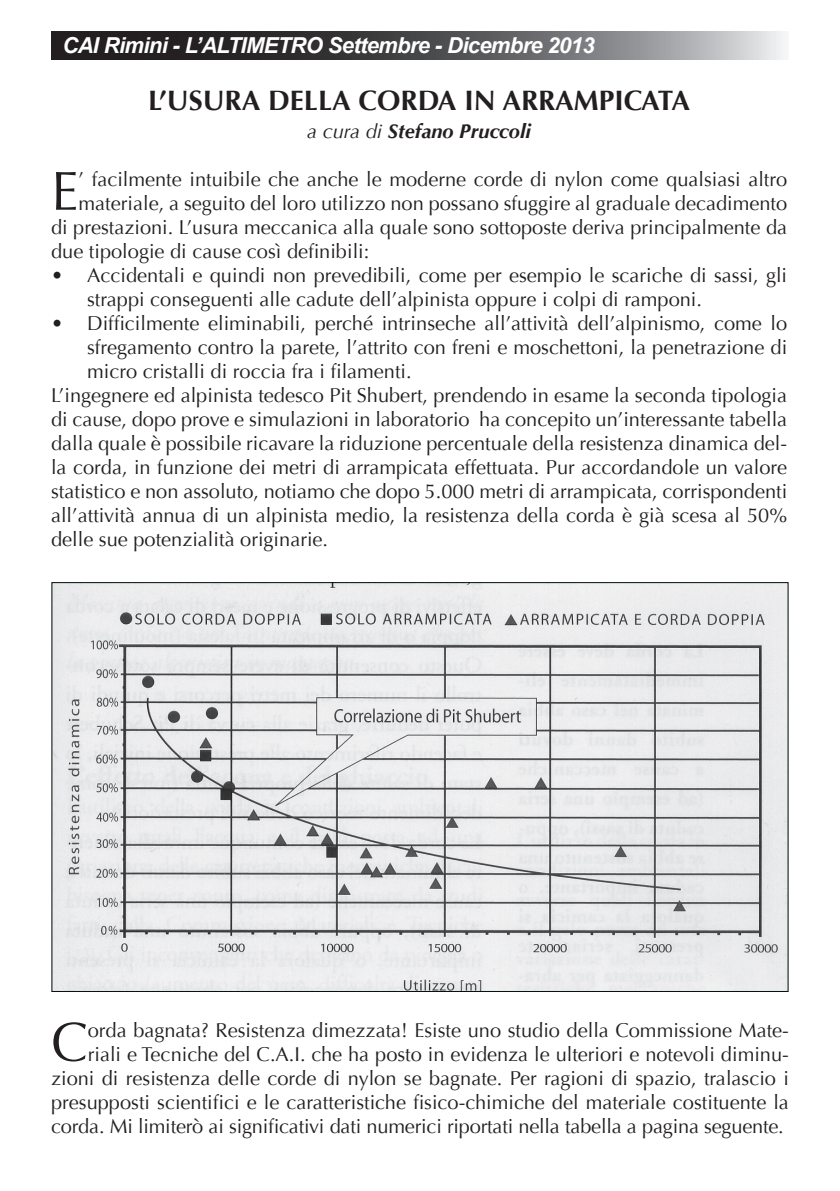
<style>
.page{position:relative;width:840px;height:1191px;background:#fff}
.page>*{position:absolute;margin:0;border:0;box-sizing:border-box;transform-origin:0 0}
.t1{font:55px "Optima";color:#231f20}
.t2{font:700 28px "Optima";color:#231f20}
.t3{font:italic 700 22px "Arial";letter-spacing:-.03em;color:#fff}
.t4{font:20px/24px "Optima";color:#231f20}
.t5{font:italic 700 20px "Optima";color:#231f20}
.s1{font-weight:400}
</style>
<div class="page">
<svg style="left:51px;top:31px;width:734px;height:29px;background:#5b5b5d"></svg>
<img style="left:53px;top:584px;width:733px;height:406px">
<p class="t3" style="left:62px;top:30px;width:533px">CAI Rimini - L’ALTIMETRO Settembre - Dicembre 2013</p>
<h2 class="t2" style="left:148px;top:84px;width:543px">L’USURA DELLA CORDA IN ARRAMPICATA</h2>
<p class="t5" style="left:307px;top:119px;width:225px"><span class="s1">a cura di</span> Stefano Pruccoli</p>
<h1 class="t1" style="left:51px;top:159px;width:29px">E</h1>
<p class="t4" style="left:79px;top:167px;width:709px">’ facilmente intuibile che anche le moderne corde di nylon come qualsiasi altro</p>
<p class="t4" style="left:79px;top:191px;width:709px">materiale, a seguito del loro utilizzo non possano sfuggire al graduale decadimento</p>
<p class="t4" style="left:51px;top:215px;width:737px">di prestazioni. L’usura meccanica alla quale sono sottoposte deriva principalmente da</p>
<p class="t4" style="left:51px;top:239px;width:319px">due tipologie di cause così definibili:</p>
<p class="t4" style="left:87px;top:263px;width:701px;text-indent:-36px">• Accidentali e quindi non prevedibili, come per esempio le scariche di sassi, gli strappi conseguenti alle cadute dell’alpinista oppure i colpi di ramponi.</p>
<p class="t4" style="left:51px;top:311px;width:737px">• Difficilmente eliminabili, perché intrinseche all’attività dell’alpinismo, come lo</p>
<p class="t4" style="left:87px;top:335px;width:701px">sfregamento contro la parete, l’attrito con freni e moschettoni, la penetrazione di</p>
<p class="t4" style="left:87px;top:359px;width:326px">micro cristalli di roccia fra i filamenti.</p>
<p class="t4" style="left:51px;top:383px;width:737px">L’ingegnere ed alpinista tedesco Pit Shubert, prendendo in esame la seconda tipologia</p>
<p class="t4" style="left:51px;top:407px;width:737px">di cause, dopo prove e simulazioni in laboratorio ha concepito un’interessante tabella</p>
<p class="t4" style="left:51px;top:431px;width:737px">dalla quale è possibile ricavare la riduzione percentuale della resistenza dinamica del-</p>
<p class="t4" style="left:51px;top:455px;width:737px">la corda, in funzione dei metri di arrampicata effettuata. Pur accordandole un valore</p>
<p class="t4" style="left:51px;top:479px;width:737px">statistico e non assoluto, notiamo che dopo 5.000 metri di arrampicata, corrispondenti</p>
<p class="t4" style="left:51px;top:503px;width:737px">all’attività annua di un alpinista medio, la resistenza della corda è già scesa al 50%</p>
<p class="t4" style="left:51px;top:527px;width:278px">delle sue potenzialità originarie.</p>
<p class="t4" style="left:51px;top:1018px;width:739px;text-align:right">orda bagnata? Resistenza dimezzata! Esiste uno studio della Commissione Mate&shy;riali e Tecniche del C.A.I. che ha posto in evidenza le ulteriori e notevoli diminu&shy;zioni di resistenza delle corde di nylon se bagnate. Per ragioni di spazio, tralascio i presupposti scientifici e le caratteristiche fisico-chimiche del materiale costituente la corda. Mi limiterò ai significativi dati numerici riportati nella tabella a pagina seguente.</p>
<h1 class="t1" style="left:51px;top:1010px;width:38px">C</h1>
</div>
